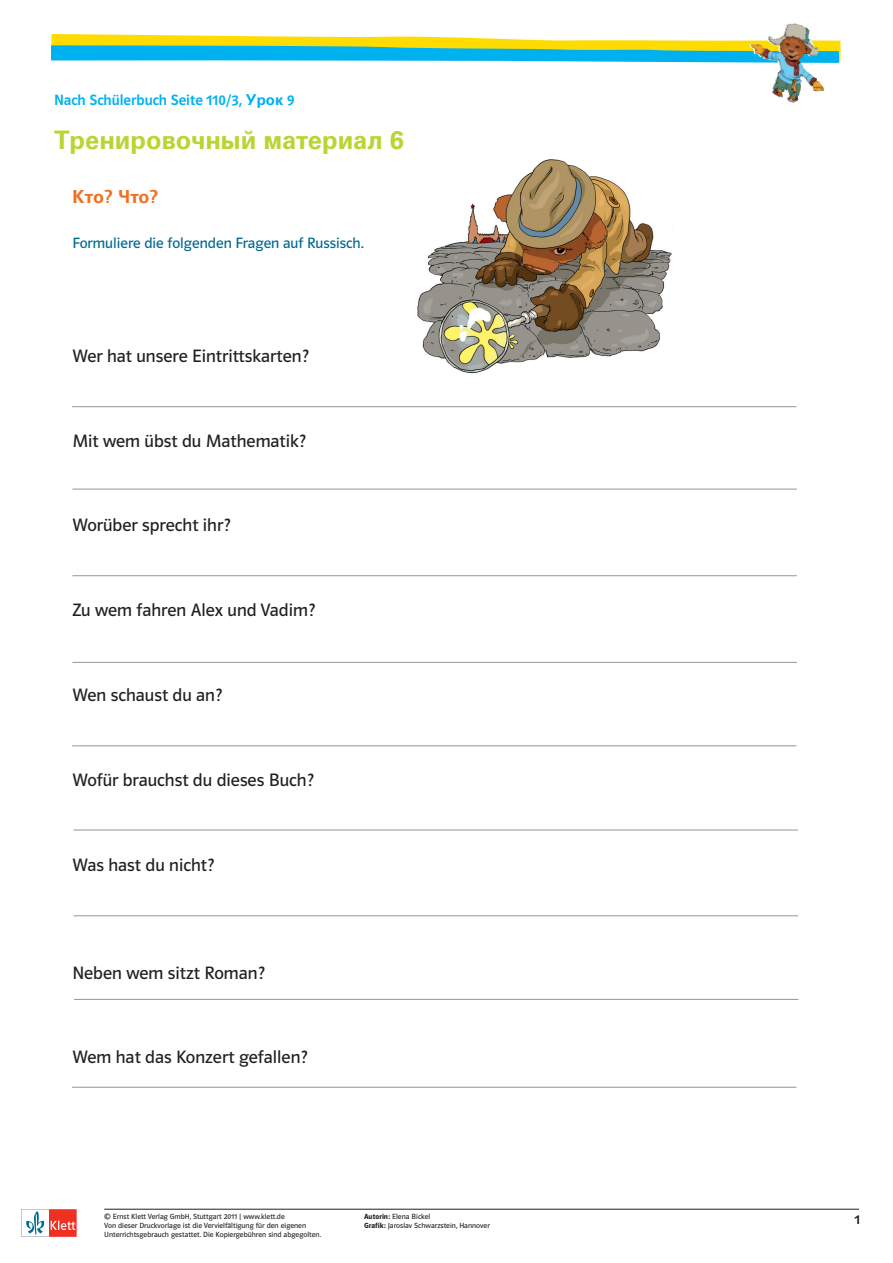
<style>
.page{position:relative;width:893px;height:1263px;background:#fff}
.page>*{position:absolute;margin:0;border:0;box-sizing:border-box;transform-origin:0 0}
.t1{font:700 25.5px "Univers Cyr";color:#bad432}
.t2{font:18px "Polo ST11 K Buch";color:#231f20}
.t3{font:700 18px "Univers Cyr";letter-spacing:-.01em;color:#f36e21}
.t4{font:15px "Polo ST11 K Buch";color:#006991}
.t5{font:15px "Polo ST11 K Krftg";color:#00b1ef}
.t6{font:13.5px "Polo ST11 K Krftg";color:#231f20}
.t7{font:7.5px/8.9px "Polo ST11 K Buch";color:#231f20}
.s1{font-family:"Univers Cyr";font-weight:700}
.s2{font-family:"Polo ST11 K Hfett"}
</style>
<div class="page">
<hr style="left:104px;top:1209px;width:755px;height:1px;background:#231f20">
<svg style="left:21px;top:1209px;width:56px;height:28px"></svg>
<svg style="left:51px;top:34px;width:790px;height:29px"></svg>
<img style="left:750px;top:23px;width:44px;height:47px">
<img style="left:417px;top:159px;width:256px;height:215px">
<hr style="left:72px;top:406px;width:724px;height:1px;background:#939598">
<hr style="left:72px;top:489px;width:725px;height:1px;background:#939598">
<hr style="left:72px;top:575px;width:725px;height:1px;background:#939598">
<hr style="left:72px;top:662px;width:725px;height:1px;background:#939598">
<hr style="left:72px;top:745px;width:724px;height:1px;background:#939598">
<hr style="left:74px;top:830px;width:724px;height:1px;background:#939598">
<hr style="left:74px;top:915px;width:724px;height:1px;background:#939598">
<hr style="left:74px;top:999px;width:724px;height:1px;background:#939598">
<hr style="left:72px;top:1087px;width:724px;height:1px;background:#939598">
<h3 class="t5" style="left:54px;top:92px;width:242px">Nach Schülerbuch Seite 110/3, <span class="s1">Урок</span> 9</h3>
<h1 class="t1" style="left:54px;top:125px;width:352px">Тренировочный материал 6</h1>
<h2 class="t3" style="left:72px;top:186px;width:88px">Кто? Что?</h2>
<h3 class="t4" style="left:72px;top:234px;width:293px">Formuliere die folgenden Fragen auf Russisch.</h3>
<h2 class="t2" style="left:72px;top:346px;width:238px">Wer hat unsere Eintrittskarten?</h2>
<h2 class="t2" style="left:72px;top:431px;width:235px">Mit wem übst du Mathematik?</h2>
<h2 class="t2" style="left:72px;top:516px;width:159px">Worüber sprecht ihr?</h2>
<h2 class="t2" style="left:72px;top:600px;width:244px">Zu wem fahren Alex und Vadim?</h2>
<h2 class="t2" style="left:72px;top:685px;width:151px">Wen schaust du an?</h2>
<h2 class="t2" style="left:72px;top:770px;width:243px">Wofür brauchst du dieses Buch?</h2>
<h2 class="t2" style="left:72px;top:855px;width:143px">Was hast du nicht?</h2>
<h2 class="t2" style="left:72px;top:963px;width:194px">Neben wem sitzt Roman?</h2>
<h2 class="t2" style="left:72px;top:1047px;width:237px">Wem hat das Konzert gefallen?</h2>
<p class="t7" style="left:104px;top:1212px;width:218px">© Ernst Klett Verlag GmbH, Stuttgart 2011 | www.klett.de<br>Von dieser Druckvorlage ist die Vervielfältigung für den eigenen<br>Unterrichtsgebrauch gestattet. Die Kopiergebühren sind abgegolten.</p>
<p class="t7" style="left:364px;top:1212px;width:127px"><span class="s2">Autorin:</span> Elena Bickel<br><span class="s2">Grafik:</span> Jaroslav Schwarzstein, Hannover</p>
<h3 class="t6" style="left:854px;top:1212px;width:7px">1</h3>
</div>
